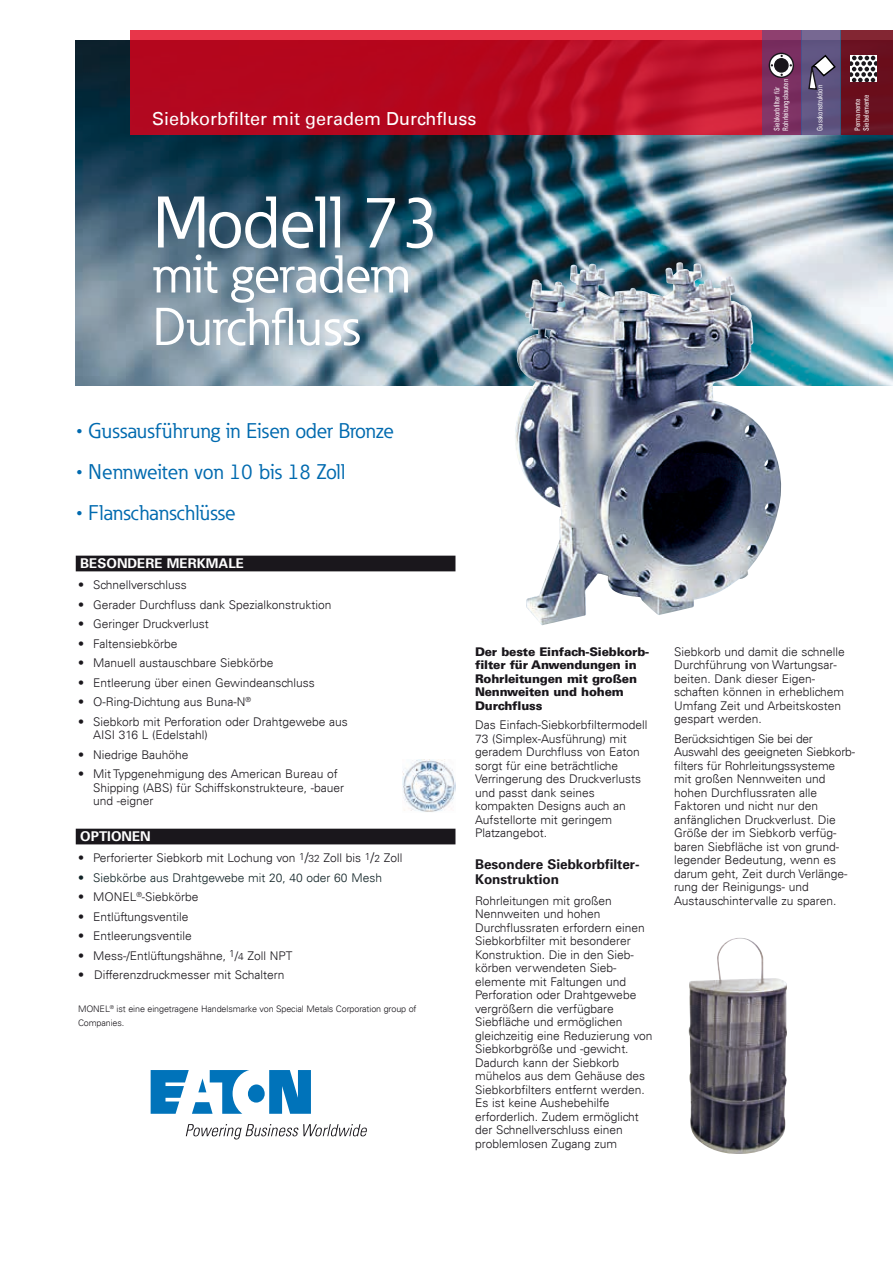
<style>
.page{position:relative;width:893px;height:1263px;background:#fff}
.page>*{position:absolute;margin:0;border:0;box-sizing:border-box;transform-origin:0 0}
.t1{font:72px "Eaton";letter-spacing:-.01em;color:#fff}
.t2{font:52.5px/52.5px "Eaton";color:#fff}
.t3{font:21px "Eaton";color:#006aaf}
.t4{font:18px "Univers LT";color:#fff}
.t5{font:700 13.5px/15px "Univers 65";color:#1a171c}
.t6{font:700 13.5px "Univers 65";color:#fff}
.t7{font:300 12px/13.5px "Univers LT";color:#1a171c}
.t8{font:900 12px/13.5px "Univers LT";letter-spacing:-.015em;color:#1a171c}
.t9{font:300 12px "Univers LT";color:#102225}
.t10{font:300 9px/13.5px "Univers LT";letter-spacing:-.015em;color:#1a171c}
.t11{font:condensed 7.5px/8.6px "Univers LT";letter-spacing:-.01em;color:#fff;scale:.9 1}
.s1{font-size:13.5px}
.s2{font-size:10.2px}
</style>
<div class="page">
<svg style="left:151px;top:1070px;width:160px;height:44px"></svg>
<svg style="left:186px;top:1124px;width:181px;height:15px"></svg>
<img style="left:75px;top:40px;width:818px;height:345px">
<svg style="left:131px;top:31px;width:631px;height:104px;background:#bc0e25"></svg>
<div style="left:76px;top:556px;width:379px;height:15px;background:#1a171c"></div>
<div style="left:76px;top:829px;width:379px;height:15px;background:#1a171c"></div>
<img style="left:508px;top:264px;width:277px;height:361px">
<img style="left:689px;top:938px;width:98px;height:216px">
<svg style="left:840px;top:30px;width:53px;height:105px;background:#6b1524"></svg>
<svg style="left:801px;top:30px;width:39px;height:105px;background:#615683"></svg>
<svg style="left:762px;top:30px;width:39px;height:105px;background:#7c3162"></svg>
<svg style="left:769px;top:53px;width:24px;height:24px"></svg>
<div style="left:769px;top:53px;width:25px;height:25px;border:1px solid #1a171c;border-radius:50%"></div>
<div style="left:775px;top:59px;width:13px;height:13px;background:#1a171c;border-radius:50%"></div>
<div style="left:774px;top:58px;width:15px;height:15px;border:1px solid #1a171c;border-radius:50%"></div>
<svg style="left:850px;top:56px;width:28px;height:26px"></svg>
<svg style="left:807px;top:54px;width:30px;height:37px"></svg>
<img style="left:402px;top:759px;width:53px;height:53px">
<h3 class="t4" style="left:152px;top:108px;width:326px">Siebkorbfilter mit geradem Durchfluss</h3>
<h1 class="t1" style="left:152px;top:177px;width:291px">Modell 73</h1>
<h2 class="t2" style="left:152px;top:248px;width:259px">mit geradem<br>Durchfluss</h2>
<p class="t11" style="left:772px;top:131px;width:59px;rotate:-90deg">Siebkorbfilter für<br>Rohrleitungsbauten</p>
<p class="t11" style="left:815px;top:131px;width:52px;rotate:-90deg">Gusskonstruktion</p>
<p class="t11" style="left:853px;top:131px;width:42px;rotate:-90deg">Permanente<br>Siebelemente</p>
<h3 class="t3" style="left:77px;top:417px;width:319px">• Gussausführung in Eisen oder Bronze</h3>
<h3 class="t3" style="left:77px;top:458px;width:270px">• Nennweiten von 10 bis 18 Zoll</h3>
<h3 class="t3" style="left:77px;top:500px;width:161px">• Flanschanschlüsse</h3>
<p class="t6" style="left:80px;top:555px;width:165px">BESONDERE MERKMALE</p>
<p class="t7" style="left:78px;top:578px;width:110px">• Schnellverschluss</p>
<p class="t7" style="left:78px;top:598px;width:255px">• Gerader Durchfluss dank Spezialkonstruktion</p>
<p class="t7" style="left:78px;top:617px;width:132px">• Geringer Druckverlust</p>
<p class="t7" style="left:78px;top:637px;width:101px">• Faltensiebkörbe</p>
<p class="t7" style="left:78px;top:656px;width:197px">• Manuell austauschbare Siebkörbe</p>
<p class="t7" style="left:78px;top:676px;width:238px">• Entleerung über einen Gewindeanschluss</p>
<p class="t7" style="left:78px;top:695px;width:175px">• O-Ring-Dichtung aus Buna-N<sup>®</sup></p>
<p class="t7" style="left:93px;top:715px;width:256px;text-indent:-15px">• Siebkorb mit Perforation oder Drahtgewebe aus<br>AISI 316 L (Edelstahl)</p>
<p class="t7" style="left:78px;top:748px;width:112px">• Niedrige Bauhöhe</p>
<p class="t7" style="left:93px;top:767px;width:253px;text-indent:-15px">• Mit Typgenehmigung des American Bureau of<br>Shipping (ABS) für Schiffskonstrukteure, -bauer und -eigner</p>
<p class="t6" style="left:80px;top:828px;width:72px">OPTIONEN</p>
<p class="t7" style="left:78px;top:851px;width:326px">• Perforierter Siebkorb mit Lochung von <sup>1</sup><span class="s1">/</span><span class="s2">32</span> Zoll bis <sup>1</sup><span class="s1">/</span><span class="s2">2</span> Zoll</p>
<p class="t9" style="left:78px;top:870px;width:305px">• Siebkörbe aus Drahtgewebe mit 20, 40 oder 60 Mesh</p>
<p class="t7" style="left:78px;top:890px;width:122px">• MONEL<sup>®</sup>-Siebkörbe</p>
<p class="t7" style="left:78px;top:910px;width:112px">• Entlüftungsventile</p>
<p class="t7" style="left:78px;top:929px;width:115px">• Entleerungsventile</p>
<p class="t7" style="left:78px;top:949px;width:216px">• Mess-/Entlüftungshähne, <sup>1</sup>/<span class="s2">4</span> Zoll NPT</p>
<p class="t7" style="left:78px;top:968px;width:208px">• Differenzdruckmesser mit Schaltern</p>
<p class="t10" style="left:78px;top:1002px;width:340px">MONEL<sup>®</sup> ist eine eingetragene Handelsmarke von Special Metals Corporation group of<br>Companies.</p>
<p class="t8" style="left:475px;top:645px;width:175px">Der beste Einfach-Siebkorb&shy;filter für Anwendungen in<br>Rohrleitungen mit großen<br>Nennweiten und hohem<br>Durchfluss</p>
<p class="t7" style="left:475px;top:718px;width:174px">Das Einfach-Siebkorbfiltermodell<br>73 (Simplex-Ausführung) mit geradem Durchfluss von Eaton sorgt für eine beträchtliche<br>Verringerung des Druckverlusts und passt dank seines kompakten Designs auch an<br>Aufstellorte mit geringem<br>Platzangebot.</p>
<p class="t5" style="left:475px;top:856px;width:166px">Besondere Siebkorbfilter-<br>Konstruktion</p>
<p class="t7" style="left:475px;top:894px;width:179px">Rohrleitungen mit großen<br>Nennweiten und hohen<br>Durchflussraten erfordern einen<br>Siebkorbfilter mit besonderer<br>Konstruktion. Die in den Sieb&shy;körben verwendeten Sieb&shy;elemente mit Faltungen und<br>Perforation oder Drahtgewebe vergrößern die verfügbare<br>Siebfläche und ermöglichen gleichzeitig eine Reduzierung von<br>Siebkorbgröße und -gewicht.<br>Dadurch kann der Siebkorb mühelos aus dem Gehäuse des<br>Siebkorbfilters entfernt werden.<br>Es ist keine Aushebehilfe erforderlich. Zudem ermöglicht der Schnellverschluss einen problemlosen Zugang zum</p>
<p class="t7" style="left:674px;top:645px;width:172px">Siebkorb und damit die schnelle<br>Durchführung von Wartungsar&shy;beiten. Dank dieser Eigen&shy;schaften können in erheblichem<br>Umfang Zeit und Arbeitskosten gespart werden.</p>
<p class="t7" style="left:674px;top:732px;width:182px">Berücksichtigen Sie bei der<br>Auswahl des geeigneten Siebkorb&shy;filters für Rohrleitungssysteme mit großen Nennweiten und hohen Durchflussraten alle<br>Faktoren und nicht nur den anfänglichen Druckverlust. Die<br>Größe der im Siebkorb verfüg&shy;baren Siebfläche ist von grund&shy;legender Bedeutung, wenn es darum geht, Zeit durch Verlänge&shy;rung der Reinigungs- und<br>Austauschintervalle zu sparen.</p>
</div>
